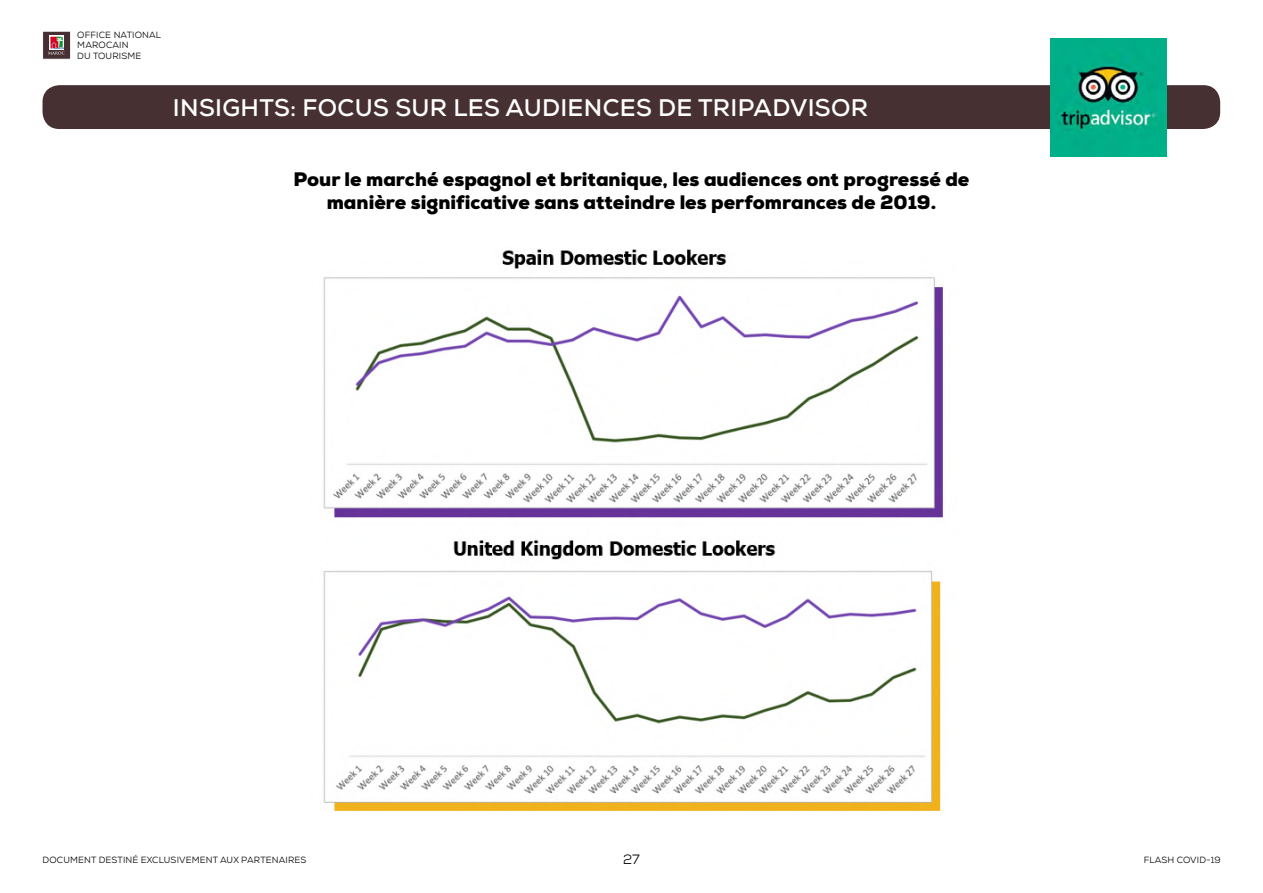
<style>
.page{position:relative;width:1263px;height:893px;background:#fff}
.page>*{position:absolute;margin:0;border:0;box-sizing:border-box;transform-origin:0 0}
.t1{font:700 24px "Nexa";letter-spacing:.015em;color:#fff}
.t2{font:900 19.5px/22.5px "Nexa";color:#000;text-align:center}
.t3{font:13.5px "Nexa";color:#000}
.t4{font:9px/10.8px "Nexa";letter-spacing:.015em;color:#000}
</style>
<div class="page">
<div style="left:43px;top:31px;width:28px;height:28px;background:#463031;border:1px solid #fff"></div>
<svg style="left:50px;top:36px;width:14px;height:1px"></svg>
<svg style="left:48px;top:37px;width:16px;height:18px"></svg>
<div style="left:43px;top:85px;width:1177px;height:44px;background:#463031;border-radius:17px"></div>
<img style="left:1050px;top:39px;width:116px;height:117px">
<img style="left:323px;top:249px;width:620px;height:562px">
<p class="t4" style="left:77px;top:29px;width:85px">OFFICE NATIONAL<br>MAROCAIN<br>DU TOURISME</p>
<p class="t1" style="left:173px;top:92px;width:697px">INSIGHTS: FOCUS SUR LES AUDIENCES DE TRIPADVISOR</p>
<p class="t2" style="left:294px;top:168px;width:677px">Pour le marché espagnol et britanique, les audiences ont progressé de manière significative sans atteindre les perfomrances de 2019.</p>
<p class="t4" style="left:43px;top:854px;width:265px">DOCUMENT DESTINÉ EXCLUSIVEMENT AUX PARTENAIRES</p>
<p class="t3" style="left:623px;top:850px;width:18px">27</p>
<p class="t4" style="left:1144px;top:854px;width:78px">FLASH COVID-19</p>
</div>
